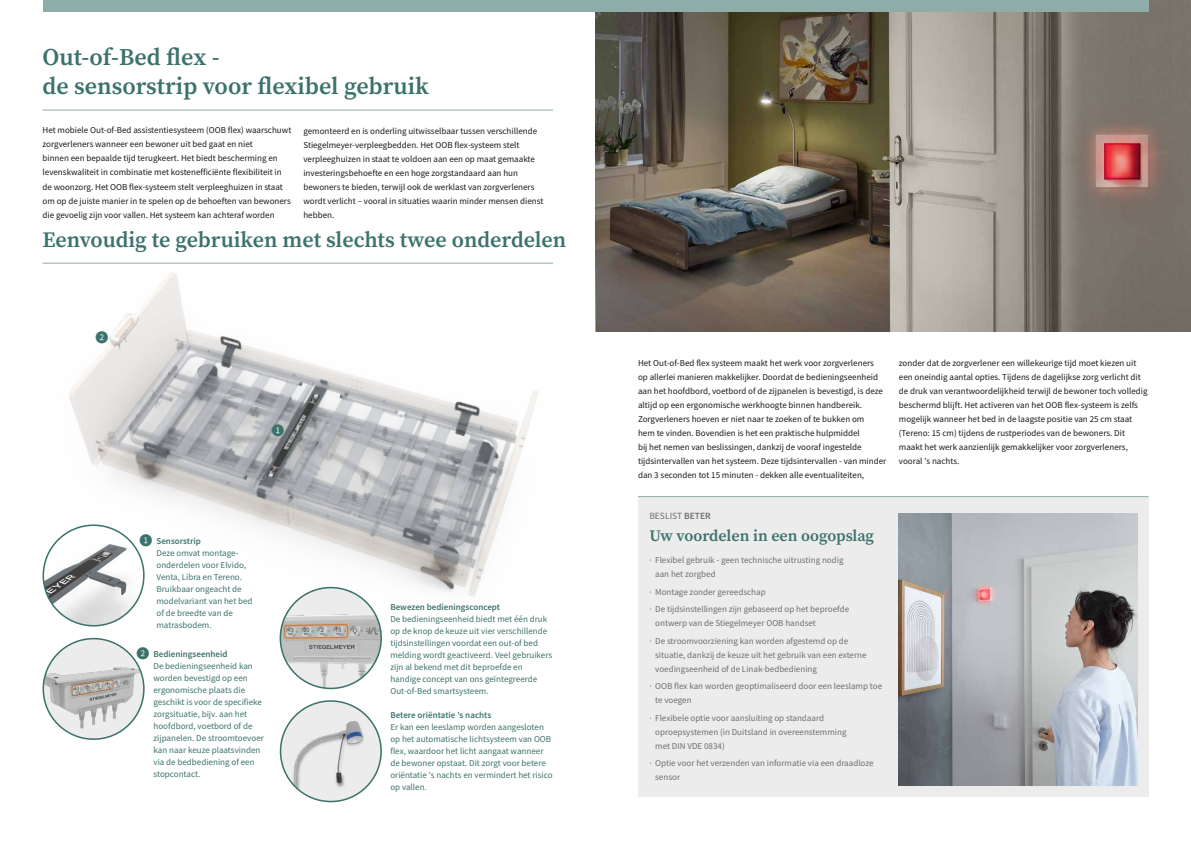
<style>
.page{position:relative;width:1191px;height:842px;background:#fff}
.page>*{position:absolute;margin:0;border:0;box-sizing:border-box;transform-origin:0 0}
.t1{font:600 24px/28.3px "Source Serif Pro";color:#3c726c}
.t2{font:600 22px "Source Serif Pro";color:#3c726c}
.t3{font:600 16px "Source Serif Pro";color:#3c726c}
.t4{font:9.5px "Source Sans Pro";color:#6f6f6e}
.t5{font:9px/14px "Source Sans Pro";color:#1a1a18}
.t6{font:9px/12px "Source Sans Pro";color:#3c726c}
.t7{font:9px/14px "Source Sans Pro";color:#6f6f6e}
.t8{font:600 9px "Source Sans Pro";color:#3c726c}
.s1{font-weight:600}
</style>
<div class="page">
<div style="left:638px;top:496px;width:510px;height:301px;background:#ececec"></div>
<hr style="left:638px;top:496px;width:510px;height:1px;background:#8eada8">
<hr style="left:43px;top:110px;width:510px;height:1px;background:#8eada8">
<img style="left:50px;top:262px;width:503px;height:369px">
<svg style="left:280px;top:701px;width:101px;height:100px"></svg>
<img style="left:280px;top:708px;width:101px;height:93px">
<div style="left:280px;top:700px;width:102px;height:102px;border:2px solid #3c726c;border-radius:50%"></div>
<div style="left:43px;top:639px;width:101px;height:100px;background:#ececec;border-radius:50%"></div>
<img style="left:43px;top:653px;width:101px;height:83px">
<div style="left:43px;top:638px;width:102px;height:102px;border:2px solid #3c726c;border-radius:50%"></div>
<div style="left:280px;top:588px;width:101px;height:100px;background:#ececec;border-radius:50%"></div>
<img style="left:280px;top:598px;width:101px;height:90px">
<div style="left:279px;top:587px;width:103px;height:102px;border:2px solid #3c726c;border-radius:50%"></div>
<img style="left:595px;top:0;width:596px;height:332px">
<div style="left:43px;top:0;width:1105px;height:11px;background:#8eada8"></div>
<img style="left:899px;top:513px;width:238px;height:272px">
<svg style="left:95px;top:331px;width:13px;height:13px"></svg>
<svg style="left:271px;top:424px;width:13px;height:13px"></svg>
<svg style="left:139px;top:534px;width:13px;height:13px"></svg>
<svg style="left:136px;top:653px;width:8px;height:7px"></svg>
<h1 class="t1" style="left:43px;top:43px;width:388px">Out-of-Bed flex -<br>de sensorstrip voor flexibel gebruik</h1>
<p class="t5" style="left:43px;top:123px;width:250px">Het mobiele Out-of-Bed assistentiesysteem (OOB flex) waarschuwt zorgverleners wanneer een bewoner uit bed gaat en niet<br>binnen een bepaalde tijd terugkeert. Het biedt bescherming en levenskwaliteit in combinatie met kostenefficiënte flexibiliteit in de woonzorg. Het OOB flex-systeem stelt verpleeghuizen in staat om op de juiste manier in te spelen op de behoeften van bewoners die gevoelig zijn voor vallen. Het systeem kan achteraf worden</p>
<p class="t5" style="left:303px;top:123px;width:241px">gemonteerd en is onderling uitwisselbaar tussen verschillende Stiegelmeyer-verpleegbedden. Het OOB flex-systeem stelt verpleeghuizen in staat te voldoen aan een op maat gemaakte investeringsbehoefte en een hoge zorgstandaard aan hun bewoners te bieden, terwijl ook de werklast van zorgverleners wordt verlicht – vooral in situaties waarin minder mensen dienst hebben.</p>
<h2 class="t2" style="left:43px;top:224px;width:525px">Eenvoudig te gebruiken met slechts twee onderdelen</h2>
<p class="t8" style="left:156px;top:535px;width:46px">Sensorstrip</p>
<p class="t6" style="left:156px;top:547px;width:98px">Deze omvat montage&shy;onderdelen voor Elvido,<br>Venta, Libra en Tereno.<br>Bruikbaar ongeacht de modelvariant van het bed of de breedte van de matrasbodem.</p>
<p class="t8" style="left:153px;top:648px;width:76px">Bedieningseenheid</p>
<p class="t6" style="left:153px;top:660px;width:112px">De bedieningseenheid kan worden bevestigd op een ergonomische plaats die geschikt is voor de specifieke zorgsituatie, bijv. aan het hoofdbord, voetbord of de zijpanelen. De stroomtoevoer kan naar keuze plaatsvinden via de bedbediening of een stopcontact.</p>
<p class="t8" style="left:390px;top:601px;width:111px">Bewezen bedieningsconcept</p>
<p class="t6" style="left:390px;top:613px;width:163px">De bedieningseenheid biedt met één druk op de knop de keuze uit vier verschillende tijdsinstellingen voordat een out-of bed melding wordt geactiveerd. Veel gebruikers zijn al bekend met dit beproefde en handige concept van ons geïntegreerde Out-of-Bed smartsysteem.</p>
<p class="t8" style="left:390px;top:709px;width:102px">Betere oriëntatie 's nachts</p>
<p class="t6" style="left:390px;top:720px;width:164px">Er kan een leeslamp worden aangesloten op het automatische lichtsysteem van OOB flex, waardoor het licht aangaat wanneer de bewoner opstaat. Dit zorgt voor betere oriëntatie 's nachts en vermindert het risico op vallen.</p>
<p class="t5" style="left:638px;top:356px;width:250px">Het Out-of-Bed flex systeem maakt het werk voor zorgverleners<br>op allerlei manieren makkelijker. Doordat de bedieningseenheid aan het hoofdbord, voetbord of de zijpanelen is bevestigd, is deze altijd op een ergonomische werkhoogte binnen handbereik.<br>Zorgverleners hoeven er niet naar te zoeken of te bukken om<br>hem te vinden. Bovendien is het een praktische hulpmiddel<br>bij het nemen van beslissingen, dankzij de vooraf ingestelde tijdsintervallen van het systeem. Deze tijdsintervallen - van minder dan 3 seconden tot 15 minuten - dekken alle eventualiteiten,</p>
<p class="t5" style="left:899px;top:356px;width:250px">zonder dat de zorgverlener een willekeurige tijd moet kiezen uit een oneindig aantal opties. Tijdens de dagelijkse zorg verlicht dit de druk van verantwoordelijkheid terwijl de bewoner toch volledig beschermd blijft. Het activeren van het OOB flex-systeem is zelfs mogelijk wanneer het bed in de laagste positie van 25 cm staat (Tereno: 15 cm) tijdens de rustperiodes van de bewoners. Dit maakt het werk aanzienlijk gemakkelijker voor zorgverleners, vooral 's nachts.</p>
<p class="t4" style="left:649px;top:510px;width:63px">BESLIST <span class="s1">BETER</span></p>
<h3 class="t3" style="left:649px;top:525px;width:226px">Uw voordelen in een oogopslag</h3>
<p class="t7" style="left:655px;top:553px;width:190px;text-indent:-6px">· Flexibel gebruik - geen technische uitrusting nodig aan het zorgbed</p>
<p class="t7" style="left:649px;top:583px;width:201px;line-height:17.5px">· Montage zonder gereedschap<br>· De tijdsinstellingen zijn gebaseerd op het beproefde</p>
<p class="t7" style="left:649px;top:614px;width:200px;line-height:17.5px;text-indent:6px">ontwerp van de Stiegelmeyer OOB handset<br>· De stroomvoorziening kan worden afgestemd op de</p>
<p class="t7" style="left:655px;top:648px;width:213px">situatie, dankzij de keuze uit het gebruik van een externe voedingseenheid of de Linak-bedbediening</p>
<p class="t7" style="left:655px;top:679px;width:228px;text-indent:-6px">· OOB flex kan worden geoptimaliseerd door een leeslamp toe te voegen</p>
<p class="t7" style="left:655px;top:711px;width:193px;text-indent:-6px">· Flexibele optie voor aansluiting op standaard oproepsystemen (in Duitsland in overeenstemming met DIN VDE 0834)</p>
<p class="t7" style="left:655px;top:756px;width:220px;text-indent:-6px">· Optie voor het verzenden van informatie via een draadloze sensor</p>
</div>
